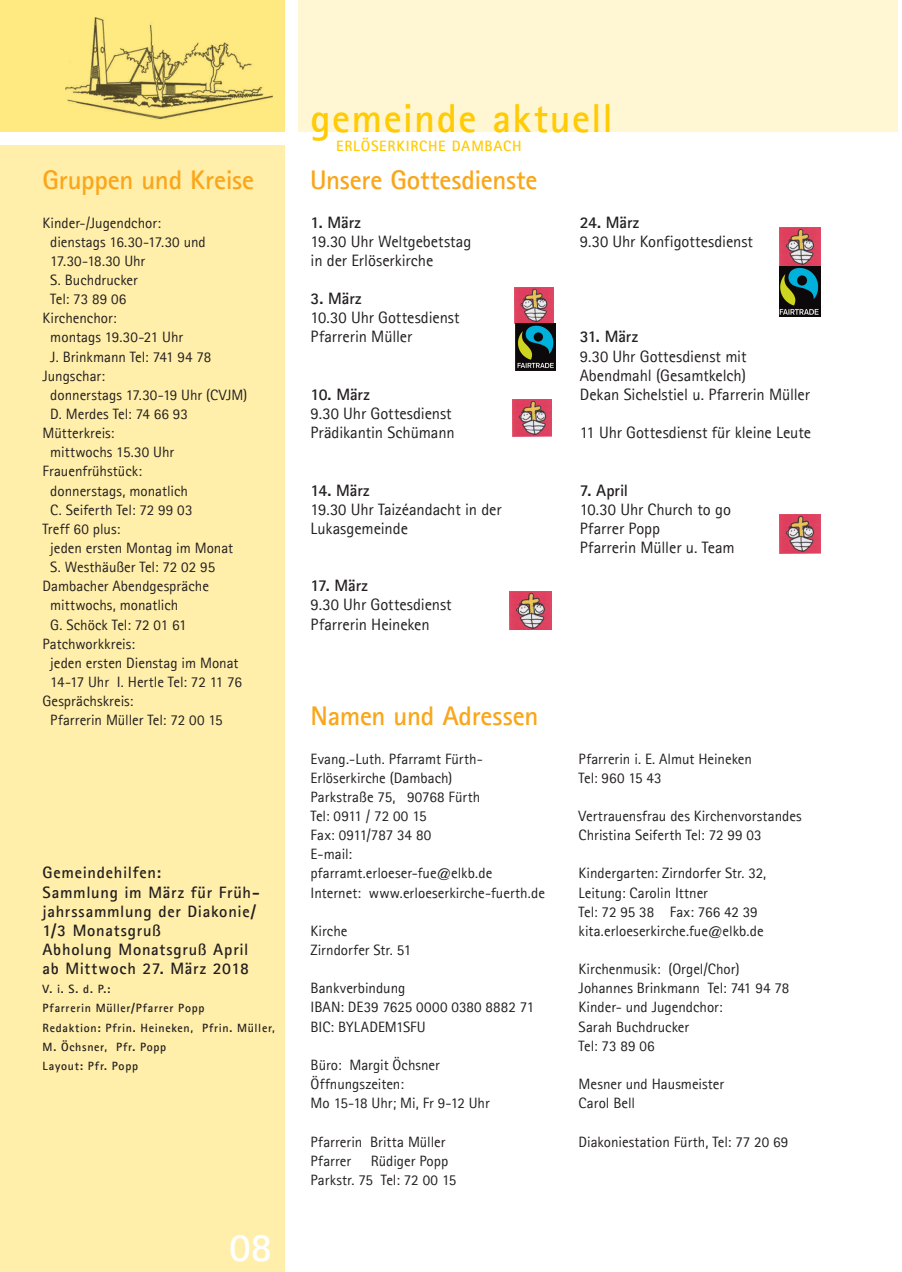
<style>
.page{position:relative;width:902px;height:1272px;background:#fff}
.page>*{position:absolute;margin:0;border:0;box-sizing:border-box;transform-origin:0 0}
.t1{font:700 40.5px "Agfa Rotis Sans Serif";letter-spacing:.035em;color:#ffcb04}
.t2{font:700 40.5px "Agfa Rotis Sans Serif";color:#fff}
._1_überschrift_groß{font:700 27px "Agfa Rotis Sans Serif";letter-spacing:-.01em;color:#faa61a}
._5a_fließtext_normal{font:16.5px "Agfa Rotis Sans Serif";letter-spacing:-.005em;color:#231f20}
.titel{font:700 16.5px/19.2px "Agfa Rotis Sans Serif";letter-spacing:.04em;color:#231f20}
._5b_fließtext_fett{font:700 16.5px "Agfa Rotis Sans Serif";letter-spacing:-.005em;color:#231f20}
._5b_fließtext_fett-2{font:16.5px "Agfa Rotis Sans Serif";letter-spacing:-.005em;color:#231f20}
._5a_fließtext_normal-2{font:15px "Agfa Rotis Sans Serif";color:#231f20}
.t3{font:700 15px "Agfa Rotis Sans Serif";letter-spacing:.055em;color:#ffcb04}
._5a_fließtext_normal-3{font:15px "Agfa Rotis Sans Serif";letter-spacing:-.02em;color:#231f20}
.titel-2{font:700 12px "Agfa Rotis Sans Serif";letter-spacing:.06em;color:#231f20}
</style>
<div class="page">
<div style="left:298px;top:0;width:599px;height:132px;background:#fff6d3"></div>
<div style="left:0;top:0;width:285px;height:132px;background:#ffe981"></div>
<div style="left:0;top:145px;width:285px;height:1126px;background:#ffefaa"></div>
<img style="left:65px;top:17px;width:207px;height:102px">
<img style="left:514px;top:287px;width:39px;height:36px">
<img style="left:513px;top:400px;width:38px;height:36px">
<img style="left:509px;top:591px;width:42px;height:38px">
<img style="left:515px;top:323px;width:40px;height:48px">
<img style="left:779px;top:227px;width:41px;height:90px">
<img style="left:779px;top:514px;width:41px;height:39px">
<h1 class="t1" style="left:310px;top:92px;width:304px">gemeinde aktuell</h1>
<p class="t3" style="left:336px;top:136px;width:187px">ERLÖSERKIRCHE DAMBACH</p>
<p class="_1_überschrift_groß" style="left:43px;top:163px;width:213px">Gruppen und Kreise</p>
<p class="_1_überschrift_groß" style="left:310px;top:163px;width:229px">Unsere Gottesdienste</p>
<p class="_5a_fließtext_normal-2" style="left:43px;top:214px;width:120px">Kinder-/Jugendchor:</p>
<p class="_5a_fließtext_normal-2" style="left:50px;top:233px;width:157px">dienstags 16.30-17.30 und</p>
<p class="_5a_fließtext_normal-2" style="left:50px;top:252px;width:96px">17.30-18.30 Uhr</p>
<p class="_5a_fließtext_normal-2" style="left:50px;top:271px;width:89px">S. Buchdrucker</p>
<p class="_5a_fließtext_normal-2" style="left:50px;top:290px;width:78px">Tel: 73 89 06</p>
<p class="_5a_fließtext_normal-2" style="left:43px;top:309px;width:76px">Kirchenchor:</p>
<p class="_5a_fließtext_normal-2" style="left:50px;top:328px;width:134px">montags 19.30-21 Uhr</p>
<p class="_5a_fließtext_normal-2" style="left:50px;top:347px;width:162px">J. Brinkmann Tel: 741 94 78</p>
<p class="_5a_fließtext_normal-2" style="left:43px;top:367px;width:64px">Jungschar:</p>
<p class="_5a_fließtext_normal-2" style="left:50px;top:386px;width:198px">donnerstags 17.30-19 Uhr (CVJM)</p>
<p class="_5a_fließtext_normal-2" style="left:50px;top:405px;width:139px">D. Merdes Tel: 74 66 93</p>
<p class="_5a_fließtext_normal-2" style="left:43px;top:424px;width:73px">Mütterkreis:</p>
<p class="_5a_fließtext_normal-2" style="left:50px;top:443px;width:125px">mittwochs 15.30 Uhr</p>
<p class="_5a_fließtext_normal-2" style="left:43px;top:462px;width:101px">Frauenfrühstück:</p>
<p class="_5a_fließtext_normal-2" style="left:50px;top:481px;width:139px">donnerstags, monatlich</p>
<p class="_5a_fließtext_normal-2" style="left:50px;top:501px;width:144px">C. Seiferth Tel: 72 99 03</p>
<p class="_5a_fließtext_normal-2" style="left:43px;top:520px;width:79px">Treff 60 plus:</p>
<p class="_5a_fließtext_normal-2" style="left:50px;top:539px;width:184px">jeden ersten Montag im Monat</p>
<p class="_5a_fließtext_normal-2" style="left:50px;top:558px;width:166px">S. Westhäußer Tel: 72 02 95</p>
<p class="_5a_fließtext_normal-2" style="left:43px;top:577px;width:168px">Dambacher Abendgespräche</p>
<p class="_5a_fließtext_normal-2" style="left:50px;top:596px;width:129px">mittwochs, monatlich</p>
<p class="_5a_fließtext_normal-2" style="left:50px;top:615px;width:138px">G. Schöck Tel: 72 01 61</p>
<p class="_5a_fließtext_normal-2" style="left:43px;top:635px;width:94px">Patchworkkreis:</p>
<p class="_5a_fließtext_normal-2" style="left:50px;top:654px;width:190px">jeden ersten Dienstag im Monat</p>
<p class="_5a_fließtext_normal-2" style="left:50px;top:673px;width:193px">14-17 Uhr I. Hertle Tel: 72 11 76</p>
<p class="_5a_fließtext_normal-2" style="left:43px;top:692px;width:92px">Gesprächskreis:</p>
<p class="_5a_fließtext_normal-2" style="left:50px;top:711px;width:174px">Pfarrerin Müller Tel: 72 00 15</p>
<p class="titel" style="left:43px;top:863px;width:120px">Gemeindehilfen:</p>
<p class="titel" style="left:43px;top:882px;width:219px">Sammlung im März für Früh&shy;jahrssammlung der Diakonie/<br>1/3 Monatsgruß</p>
<p class="titel" style="left:43px;top:939px;width:207px">Abholung Monatsgruß April</p>
<p class="titel" style="left:43px;top:958px;width:208px">ab Mittwoch 27. März 2018</p>
<p class="titel-2" style="left:43px;top:981px;width:69px">V. i. S. d. P.:</p>
<p class="titel-2" style="left:43px;top:1000px;width:163px">Pfarrerin Müller/Pfarrer Popp</p>
<p class="titel-2" style="left:43px;top:1019px;width:234px">Redaktion: Pfrin. Heineken, Pfrin. Müller,</p>
<p class="titel-2" style="left:43px;top:1039px;width:125px">M. Öchsner, Pfr. Popp</p>
<p class="titel-2" style="left:43px;top:1058px;width:97px">Layout: Pfr. Popp</p>
<h1 class="t2" style="left:229px;top:1221px;width:45px">08</h1>
<p class="_5b_fließtext_fett" style="left:310px;top:211px;width:52px">1. März</p>
<p class="_5a_fließtext_normal" style="left:310px;top:231px;width:162px">19.30 Uhr Weltgebetstag</p>
<p class="_5a_fließtext_normal" style="left:310px;top:250px;width:124px">in der Erlöserkirche</p>
<p class="_5b_fließtext_fett" style="left:310px;top:288px;width:52px">3. März</p>
<p class="_5a_fließtext_normal" style="left:310px;top:308px;width:150px">10.30 Uhr Gottesdienst</p>
<p class="_5a_fließtext_normal" style="left:310px;top:327px;width:103px">Pfarrerin Müller</p>
<p class="_5b_fließtext_fett" style="left:310px;top:384px;width:61px">10. März</p>
<p class="_5a_fließtext_normal" style="left:310px;top:404px;width:143px">9.30 Uhr Gottesdienst</p>
<p class="_5a_fließtext_normal" style="left:310px;top:423px;width:146px">Prädikantin Schümann</p>
<p class="_5b_fließtext_fett" style="left:310px;top:479px;width:61px">14. März</p>
<p class="_5a_fließtext_normal" style="left:310px;top:499px;width:192px">19.30 Uhr Taizéandacht in der</p>
<p class="_5a_fließtext_normal" style="left:310px;top:518px;width:99px">Lukasgemeinde</p>
<p class="_5b_fließtext_fett" style="left:310px;top:575px;width:59px">17. März</p>
<p class="_5a_fließtext_normal" style="left:310px;top:595px;width:143px">9.30 Uhr Gottesdienst</p>
<p class="_5a_fließtext_normal" style="left:310px;top:614px;width:121px">Pfarrerin Heineken</p>
<p class="_1_überschrift_groß" style="left:310px;top:699px;width:229px">Namen und Adressen</p>
<p class="_5a_fließtext_normal-2" style="left:310px;top:749px;width:174px">Evang.-Luth. Pfarramt Fürth-</p>
<p class="_5a_fließtext_normal-2" style="left:310px;top:768px;width:143px">Erlöserkirche (Dambach)</p>
<p class="_5a_fließtext_normal-2" style="left:310px;top:788px;width:171px">Parkstraße 75, 90768 Fürth</p>
<p class="_5a_fließtext_normal-3" style="left:310px;top:807px;width:117px">Tel: 0911 / 72 00 15</p>
<p class="_5a_fließtext_normal-2" style="left:310px;top:826px;width:122px">Fax: 0911/787 34 80</p>
<p class="_5a_fließtext_normal-2" style="left:310px;top:845px;width:43px">E-mail:</p>
<p class="_5a_fließtext_normal-2" style="left:310px;top:864px;width:183px">pfarramt.erloeser-fue@elkb.de</p>
<p class="_5a_fließtext_normal-2" style="left:310px;top:883px;width:236px">Internet: www.erloeserkirche-fuerth.de</p>
<p class="_5a_fließtext_normal-2" style="left:310px;top:922px;width:38px">Kirche</p>
<p class="_5a_fließtext_normal-2" style="left:310px;top:941px;width:102px">Zirndorfer Str. 51</p>
<p class="_5a_fließtext_normal-2" style="left:310px;top:979px;width:96px">Bankverbindung</p>
<p class="_5a_fließtext_normal-2" style="left:310px;top:998px;width:225px">IBAN: DE39 7625 0000 0380 8882 71</p>
<p class="_5a_fließtext_normal-2" style="left:310px;top:1017px;width:117px">BIC: BYLADEM1SFU</p>
<p class="_5a_fließtext_normal-2" style="left:310px;top:1055px;width:131px">Büro: Margit Öchsner</p>
<p class="_5a_fließtext_normal-2" style="left:310px;top:1075px;width:95px">Öffnungszeiten:</p>
<p class="_5a_fließtext_normal-2" style="left:310px;top:1094px;width:181px">Mo 15-18 Uhr; Mi, Fr 9-12 Uhr</p>
<p class="_5a_fließtext_normal-2" style="left:310px;top:1132px;width:136px">Pfarrerin Britta Müller</p>
<p class="_5a_fließtext_normal-2" style="left:310px;top:1151px;width:42px">Pfarrer</p>
<p class="_5a_fließtext_normal-2" style="left:371px;top:1151px;width:79px">Rüdiger Popp</p>
<p class="_5a_fließtext_normal-2" style="left:310px;top:1170px;width:147px">Parkstr. 75 Tel: 72 00 15</p>
<p class="_5b_fließtext_fett" style="left:579px;top:211px;width:61px">24. März</p>
<p class="_5a_fließtext_normal" style="left:579px;top:231px;width:175px">9.30 Uhr Konfigottesdienst</p>
<p class="_5b_fließtext_fett" style="left:579px;top:326px;width:60px">31. März</p>
<p class="_5a_fließtext_normal" style="left:579px;top:346px;width:168px">9.30 Uhr Gottesdienst mit</p>
<p class="_5a_fließtext_normal" style="left:579px;top:365px;width:168px">Abendmahl (Gesamtkelch)</p>
<p class="_5a_fließtext_normal" style="left:579px;top:384px;width:232px">Dekan Sichelstiel u. Pfarrerin Müller</p>
<p class="_5a_fließtext_normal" style="left:579px;top:423px;width:233px">11 Uhr Gottesdienst für kleine Leute</p>
<p class="_5b_fließtext_fett" style="left:579px;top:479px;width:50px">7. April</p>
<p class="_5b_fließtext_fett-2" style="left:579px;top:499px;width:153px">10.30 Uhr Church to go</p>
<p class="_5b_fließtext_fett-2" style="left:579px;top:518px;width:82px">Pfarrer Popp</p>
<p class="_5b_fließtext_fett-2" style="left:579px;top:537px;width:156px">Pfarrerin Müller u. Team</p>
<p class="_5a_fließtext_normal-2" style="left:578px;top:749px;width:175px">Pfarrerin i. E. Almut Heineken</p>
<p class="_5a_fließtext_normal-2" style="left:578px;top:768px;width:85px">Tel: 960 15 43</p>
<p class="_5a_fließtext_normal-2" style="left:578px;top:807px;width:225px">Vertrauensfrau des Kirchenvorstandes</p>
<p class="_5a_fließtext_normal-2" style="left:578px;top:826px;width:185px">Christina Seiferth Tel: 72 99 03</p>
<p class="_5a_fließtext_normal-2" style="left:578px;top:864px;width:189px">Kindergarten: Zirndorfer Str. 32,</p>
<p class="_5a_fließtext_normal-2" style="left:578px;top:883px;width:131px">Leitung: Carolin Ittner</p>
<p class="_5a_fließtext_normal-2" style="left:578px;top:902px;width:181px">Tel: 72 95 38 Fax: 766 42 39</p>
<p class="_5a_fließtext_normal-2" style="left:578px;top:922px;width:186px">kita.erloeserkirche.fue@elkb.de</p>
<p class="_5a_fließtext_normal-2" style="left:578px;top:960px;width:162px">Kirchenmusik: (Orgel/Chor)</p>
<p class="_5a_fließtext_normal-2" style="left:578px;top:979px;width:212px">Johannes Brinkmann Tel: 741 94 78</p>
<p class="_5a_fließtext_normal-2" style="left:578px;top:998px;width:146px">Kinder- und Jugendchor:</p>
<p class="_5a_fließtext_normal-2" style="left:578px;top:1017px;width:112px">Sarah Buchdrucker</p>
<p class="_5a_fließtext_normal-2" style="left:578px;top:1036px;width:78px">Tel: 73 89 06</p>
<p class="_5a_fließtext_normal-2" style="left:578px;top:1075px;width:147px">Mesner und Hausmeister</p>
<p class="_5a_fließtext_normal-2" style="left:578px;top:1094px;width:58px">Carol Bell</p>
<p class="_5a_fließtext_normal-2" style="left:578px;top:1132px;width:211px">Diakoniestation Fürth, Tel: 77 20 69</p>
</div>
